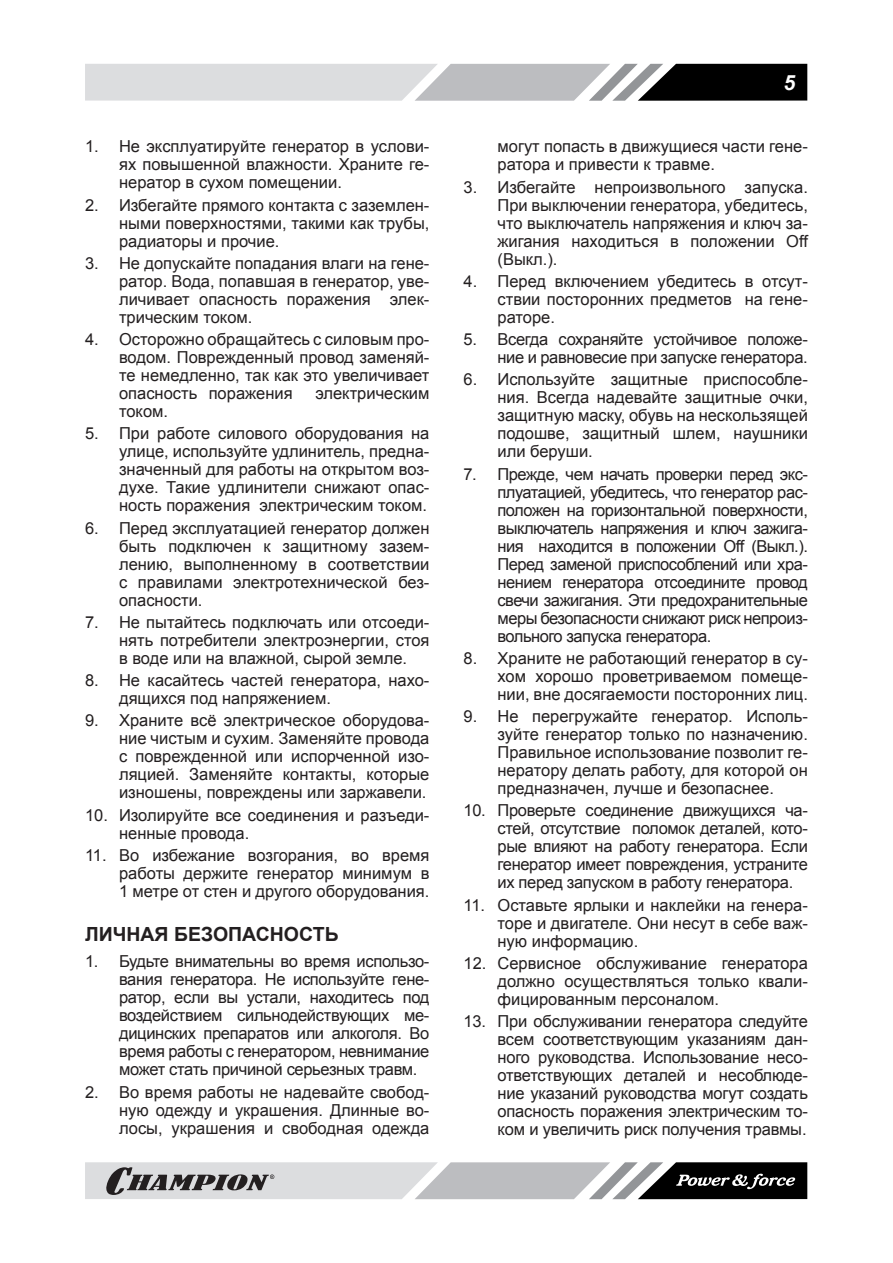
<style>
.page{position:relative;width:893px;height:1263px;background:#fff}
.page>*{position:absolute;margin:0;border:0;box-sizing:border-box;transform-origin:0 0}
.t1{font:italic 700 21px "Arial";color:#fff}
.Заголовок2{font:700 19.5px "Arial";color:#231f20}
.Текст_список{font:16.5px/18px "Arial";color:#231f20;text-align:justify}
.Текст_список-2{font:16.5px/18px "Arial";letter-spacing:-.02em;color:#231f20;text-align:right}
</style>
<div class="page">
<svg style="left:85px;top:64px;width:722px;height:37px;background:#a8a8aa"></svg>
<svg style="left:85px;top:1162px;width:722px;height:37px;background:#a1a2a3"></svg>
<p class="Текст_список" style="left:119px;top:138px;width:312px;text-indent:-34px">1. Не эксплуатируйте генератор в услови&shy;ях повышенной влажности. Храните ге&shy;нератор в сухом помещении.</p>
<p class="Текст_список" style="left:119px;top:196px;width:312px;text-indent:-34px">2. Избегайте прямого контакта с заземлен&shy;ными поверхностями, такими как трубы, радиаторы и прочие.</p>
<p class="Текст_список" style="left:119px;top:254px;width:312px;text-indent:-34px">3. Не допускайте попадания влаги на гене&shy;ратор. Вода, попавшая в генератор, уве&shy;личивает опасность поражения элек&shy;трическим током.</p>
<p class="Текст_список" style="left:119px;top:330px;width:312px;text-indent:-34px">4. Осторожно обращайтесь с силовым про&shy;водом. Поврежденный провод заменяй&shy;те немедленно, так как это увеличивает опасность поражения</p>
<p class="Текст_список" style="left:315px;top:384px;width:116px">электрическим</p>
<p class="Текст_список" style="left:119px;top:402px;width:51px">током.</p>
<p class="Текст_список" style="left:119px;top:425px;width:312px;text-indent:-34px">5. При работе силового оборудования на улице, используйте удлинитель, предна&shy;значенный для работы на открытом воз&shy;духе. Такие удлинители снижают опас&shy;ность поражения электрическим током.</p>
<p class="Текст_список" style="left:119px;top:519px;width:312px;text-indent:-34px">6. Перед эксплуатацией генератор должен быть подключен к защитному зазем&shy;лению, выполненному в соответствии с правилами электротехнической без&shy;опасности.</p>
<p class="Текст_список" style="left:119px;top:613px;width:312px;text-indent:-34px">7. Не пытайтесь подключать или отсоеди&shy;нять потребители электроэнергии, стоя в воде или на влажной, сырой земле.</p>
<p class="Текст_список" style="left:119px;top:671px;width:312px;text-indent:-34px">8. Не касайтесь частей генератора, нахо&shy;дящихся под напряжением.</p>
<p class="Текст_список" style="left:119px;top:712px;width:312px;text-indent:-34px">9. Храните всё электрическое оборудова&shy;ние чистым и сухим. Заменяйте провода с поврежденной или испорченной изо&shy;ляцией. Заменяйте контакты, которые изношены, повреждены или заржавели.</p>
<p class="Текст_список" style="left:119px;top:806px;width:312px;text-indent:-34px">10. Изолируйте все соединения и разъеди&shy;ненные провода.</p>
<p class="Текст_список" style="left:119px;top:846px;width:312px;text-indent:-34px">11. Во избежание возгорания, во время работы держите генератор минимум в 1 метре от стен и другого оборудования.</p>
<p class="Заголовок2" style="left:85px;top:921px;width:255px">ЛИЧНАЯ БЕЗОПАСНОСТЬ</p>
<p class="Текст_список" style="left:119px;top:952px;width:312px;text-indent:-34px">1. Будьте внимательны во время использо&shy;вания генератора. Не используйте гене&shy;ратор, если вы устали, находитесь под воздействием сильнодействующих ме&shy;дицинских препаратов или алкоголя. Во время работы с генератором, невнимание может стать причиной серьезных травм.</p>
<p class="Текст_список" style="left:119px;top:1083px;width:312px;text-indent:-34px">2. Во время работы не надевайте свобод&shy;ную одежду и украшения. Длинные во&shy;лосы, украшения и свободная одежда</p>
<p class="t1" style="left:783px;top:68px;width:13px">5</p>
<p class="Текст_список" style="left:497px;top:138px;width:312px">могут попасть в движущиеся части гене&shy;ратора и привести к травме.</p>
<p class="Текст_список" style="left:497px;top:178px;width:312px;text-indent:-34px">3. Избегайте непроизвольного запуска.<br>При выключении генератора, убедитесь, что выключатель напряжения и ключ за&shy;жигания находиться в положении Off (Выкл.).</p>
<p class="Текст_список" style="left:497px;top:272px;width:312px;text-indent:-34px">4. Перед включением убедитесь в отсут&shy;ствии посторонних предметов на гене&shy;раторе.</p>
<p class="Текст_список-2" style="left:463px;top:330px;width:346px">5. Всегда сохраняйте устойчивое положе&shy;ние и равновесие при запуске генератора.</p>
<p class="Текст_список" style="left:497px;top:371px;width:312px;text-indent:-34px">6. Используйте защитные приспособле&shy;ния. Всегда надевайте защитные очки, защитную маску, обувь на нескользящей подошве, защитный шлем, наушники или беруши.</p>
<p class="Текст_список" style="left:497px;top:465px;width:312px;text-indent:-34px">7. Прежде, чем начать проверки перед экс&shy;плуатацией, убедитесь, что генератор рас&shy;положен на горизонтальной поверхности, выключатель напряжения и ключ зажига&shy;ния находится в положении Off (Выкл.).<br>Перед заменой приспособлений или хра&shy;нением генератора отсоедините провод свечи зажигания. Эти предохранительные меры безопасности снижают риск непроиз&shy;вольного запуска генератора.</p>
<p class="Текст_список" style="left:497px;top:649px;width:312px;text-indent:-34px">8. Храните не работающий генератор в су&shy;хом хорошо проветриваемом помеще&shy;нии, вне досягаемости посторонних лиц.</p>
<p class="Текст_список" style="left:497px;top:707px;width:312px;text-indent:-34px">9. Не перегружайте генератор. Исполь&shy;зуйте генератор только по назначению.<br>Правильное использование позволит ге&shy;нератору делать работу, для которой он предназначен, лучше и безопаснее.</p>
<p class="Текст_список" style="left:497px;top:802px;width:312px;text-indent:-34px">10. Проверьте соединение движущихся ча&shy;стей, отсутствие поломок деталей, кото&shy;рые влияют на работу генератора. Если генератор имеет повреждения, устраните их перед запуском в работу генератора.</p>
<p class="Текст_список" style="left:497px;top:896px;width:312px;text-indent:-34px">11. Оставьте ярлыки и наклейки на генера&shy;торе и двигателе. Они несут в себе важ&shy;ную информацию.</p>
<p class="Текст_список" style="left:497px;top:954px;width:312px;text-indent:-34px">12. Сервисное обслуживание генератора должно осуществляться только квали&shy;фицированным персоналом.</p>
<p class="Текст_список" style="left:497px;top:1012px;width:312px;text-indent:-34px">13. При обслуживании генератора следуйте всем соответствующим указаниям дан&shy;ного руководства. Использование несо&shy;ответствующих деталей и несоблюде&shy;ние указаний руководства могут создать опасность поражения электрическим то&shy;ком и увеличить риск получения травмы.</p>
</div>
